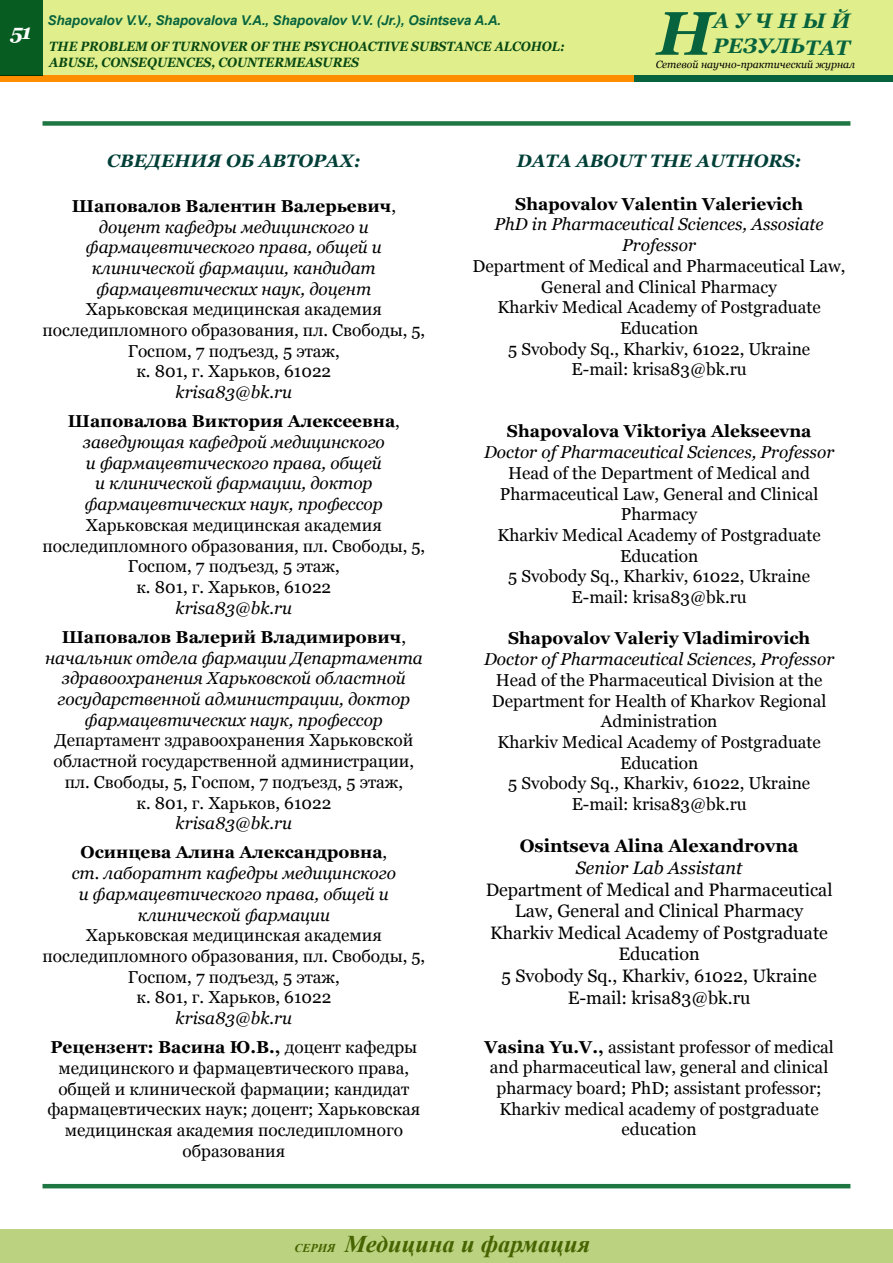
<style>
.page{position:relative;width:893px;height:1263px;background:#fff}
.page>*{position:absolute;margin:0;border:0;box-sizing:border-box;transform-origin:0 0}
.t1{font:italic 700 61.5px "Georgia";color:#07633d}
.t2{font:italic 700 24px "Times New Roman";color:#466400}
.t3{font:italic 700 21px/25.2px "Georgia";color:#07633d}
.t4{font:italic 700 21px "Georgia";color:#fff}
.t5{font:18px/21.6px "Georgia";color:#000;text-align:center}
.t6{font:italic 700 18px "Georgia";color:#003f37}
.t7{font:700 18px "Georgia";color:#000}
.t8{font:italic 18px "Georgia";color:#000}
.t9{font:17.25px/20.7px "Georgia";color:#000;text-align:center}
.t10{font:italic 17.25px/20.7px "Georgia";color:#000;text-align:center}
.t11{font:700 17.25px/29.2px "Georgia";color:#000;text-align:center}
.t12{font:italic 700 13.5px/16.2px "Georgia";color:#074812;scale:.9 1}
.t13{font:italic 700 13.5px "Arial";letter-spacing:-.01em;color:#07633d}
.t14{font:italic 10.5px "Georgia";color:#000}
.s1{font-weight:700;font-style:normal}
.s2{font-style:normal}
.s3{font-weight:400;font-style:italic}
.s4{font-weight:400}
.s5{font-weight:700}
.s6{font-size:12px}
</style>
<div class="page">
<div style="left:0;top:1229px;width:893px;height:34px;background:#bbd380"></div>
<div style="left:0;top:0;width:893px;height:81px;background:#e0ee8c"></div>
<div style="left:0;top:75px;width:655px;height:7px;background:#ff8d00"></div>
<div style="left:0;top:0;width:43px;height:75px;background:#065c21"></div>
<div style="left:634px;top:75px;width:259px;height:7px;background:#07633d"></div>
<div style="left:43px;top:121px;width:807px;height:5px;background:#1e7743"></div>
<hr style="left:43px;top:1184px;width:807px;height:4px;background:#1e7743">
<p class="t4" style="left:11px;top:18px;width:23px">51</p>
<p class="t13" style="left:48px;top:12px;width:455px">Shapovalov V.V., Shapovalova V.A., Shapovalov V.V. (Jr.), Osintseva A.A.</p>
<p class="t12" style="left:49px;top:38px;width:574px">THE PROBLEM OF TURNOVER OF THE PSYCHOACTIVE SUBSTANCE ALCOHOL:<br>ABUSE, CONSEQUENCES, COUNTERMEASURES</p>
<p class="t3" style="left:713px;top:8px;width:139px">АУЧНЫЙ<br>РЕЗУЛЬТАТ</p>
<h1 class="t1" style="left:657px;top:-6px;width:58px">Н</h1>
<p class="t14" style="left:655px;top:58px;width:201px">Сетевой научно-практический журнал</p>
<p class="t6" style="left:107px;top:149px;width:222px">СВЕДЕНИЯ ОБ АВТОРах</p>
<p class="t6" style="left:354px;top:149px;width:8px">:</p>
<p class="t6" style="left:517px;top:149px;width:286px">DATA ABOUT THE AUTHORS:</p>
<p class="t10" style="left:72px;top:196px;width:326px"><span class="s1">Шаповалов Валентин Валерьевич</span><span class="s2">, </span>доцент кафедры медицинского и фармацевтического права, общей и клинической фармации, кандидат фармацевтических наук, доцент</p>
<p class="t9" style="left:43px;top:299px;width:384px">Харьковская медицинская академия последипломного образования, пл. Свободы, 5, Госпом, 7 подъезд, 5 этаж,<br>к. 801, г. Харьков, 61022</p>
<p class="t11" style="left:68px;top:378px;width:334px"><span class="s3">krisa83@bk.ru<br></span>Шаповалова Виктория Алексеевна<span class="s4">,</span></p>
<p class="t10" style="left:83px;top:432px;width:303px">заведующая кафедрой медицинского и фармацевтического права, общей и клинической фармации, доктор фармацевтических наук, профессор</p>
<p class="t9" style="left:43px;top:515px;width:384px">Харьковская медицинская академия последипломного образования, пл. Свободы, 5, Госпом, 7 подъезд, 5 этаж,<br>к. 801, г. Харьков, 61022</p>
<p class="t11" style="left:62px;top:593px;width:346px"><span class="s3">krisa83@bk.ru<br></span>Шаповалов Валерий Владимирович<span class="s4">,</span></p>
<p class="t10" style="left:45px;top:647px;width:379px">начальник отдела фармации Департамента здравоохранения Харьковской областной государственной администрации, доктор фармацевтических наук, профессор</p>
<p class="t9" style="left:54px;top:730px;width:362px">Департамент здравоохранения Харьковской областной государственной администрации, пл. Свободы, 5, Госпом, 7 подъезд, 5 этаж,<br>к. 801, г. Харьков, 61022</p>
<p class="t11" style="left:81px;top:809px;width:308px"><span class="s3">krisa83@bk.ru<br></span>Осинцева Алина Александровна<span class="s4">,</span></p>
<p class="t10" style="left:72px;top:863px;width:326px">ст. лаборатнт кафедры медицинского и фармацевтического права, общей и клинической фармации</p>
<p class="t9" style="left:43px;top:925px;width:384px">Харьковская медицинская академия последипломного образования, пл. Свободы, 5, Госпом, 7 подъезд, 5 этаж,<br>к. 801, г. Харьков, 61022</p>
<p class="t11" style="left:50px;top:1003px;width:368px"><span class="s3">krisa83@bk.ru<br></span>Рецензент: Васина Ю.В., <span class="s4">доцент кафедры</span></p>
<p class="t9" style="left:47px;top:1058px;width:375px">медицинского и фармацевтического права, общей и клинической фармации; кандидат фармацевтических наук; доцент; Харьковская медицинская академия последипломного образования</p>
<p class="t11" style="left:515px;top:189px;width:289px">Shapovalov Valentin Valerievich</p>
<p class="t10" style="left:495px;top:214px;width:331px">PhD in Pharmaceutical Sciences, Assosiate<br>Professor</p>
<p class="t9" style="left:473px;top:256px;width:374px">Department of Medical and Pharmaceutical Law,<br>General and Clinical Pharmacy<br>Kharkiv Medical Academy of Postgraduate<br>Education<br>5 Svobody Sq., Kharkiv, 61022, Ukraine<br>E-mail: krisa83@bk.ru</p>
<p class="t11" style="left:507px;top:417px;width:306px">Shapovalova Viktoriya Alekseevna</p>
<p class="t10" style="left:484px;top:442px;width:352px">Doctor of Pharmaceutical Sciences, Professor</p>
<p class="t9" style="left:497px;top:463px;width:325px">Head of the Department of Medical and<br>Pharmaceutical Law, General and Clinical<br>Pharmacy<br>Kharkiv Medical Academy of Postgraduate<br>Education<br>5 Svobody Sq., Kharkiv, 61022, Ukraine<br>E-mail: krisa83@bk.ru</p>
<p class="t11" style="left:508px;top:624px;width:304px">Shapovalov Valeriy Vladimirovich</p>
<p class="t10" style="left:484px;top:649px;width:352px">Doctor of Pharmaceutical Sciences, Professor</p>
<p class="t9" style="left:492px;top:670px;width:336px">Head of the Pharmaceutical Division at the<br>Department for Health of Kharkov Regional<br>Administration<br>Kharkiv Medical Academy of Postgraduate<br>Education<br>5 Svobody Sq., Kharkiv, 61022, Ukraine<br>E-mail: krisa83@bk.ru</p>
<p class="t7" style="left:520px;top:834px;width:280px">Osintseva Alina Alexandrovna</p>
<p class="t8" style="left:576px;top:856px;width:168px">Senior Lab Assistant</p>
<p class="t5" style="left:486px;top:879px;width:348px">Department of Medical and Pharmaceutical<br>Law, General and Clinical Pharmacy<br>Kharkiv Medical Academy of Postgraduate<br>Education<br>5 Svobody Sq., Kharkiv, 61022, Ukraine<br>E-mail: krisa83@bk.ru</p>
<p class="t9" style="left:484px;top:1037px;width:351px"><span class="s5">Vasinа Yu.V.,</span> assistant professor of medical and pharmaceutical law, general and clinical pharmacy board; PhD; assistant professor; Kharkiv medical academy of postgraduate education</p>
<h2 class="t2" style="left:294px;top:1227px;width:297px"><span class="s6">СЕРИЯ</span> Медицина и фармация</h2>
</div>
